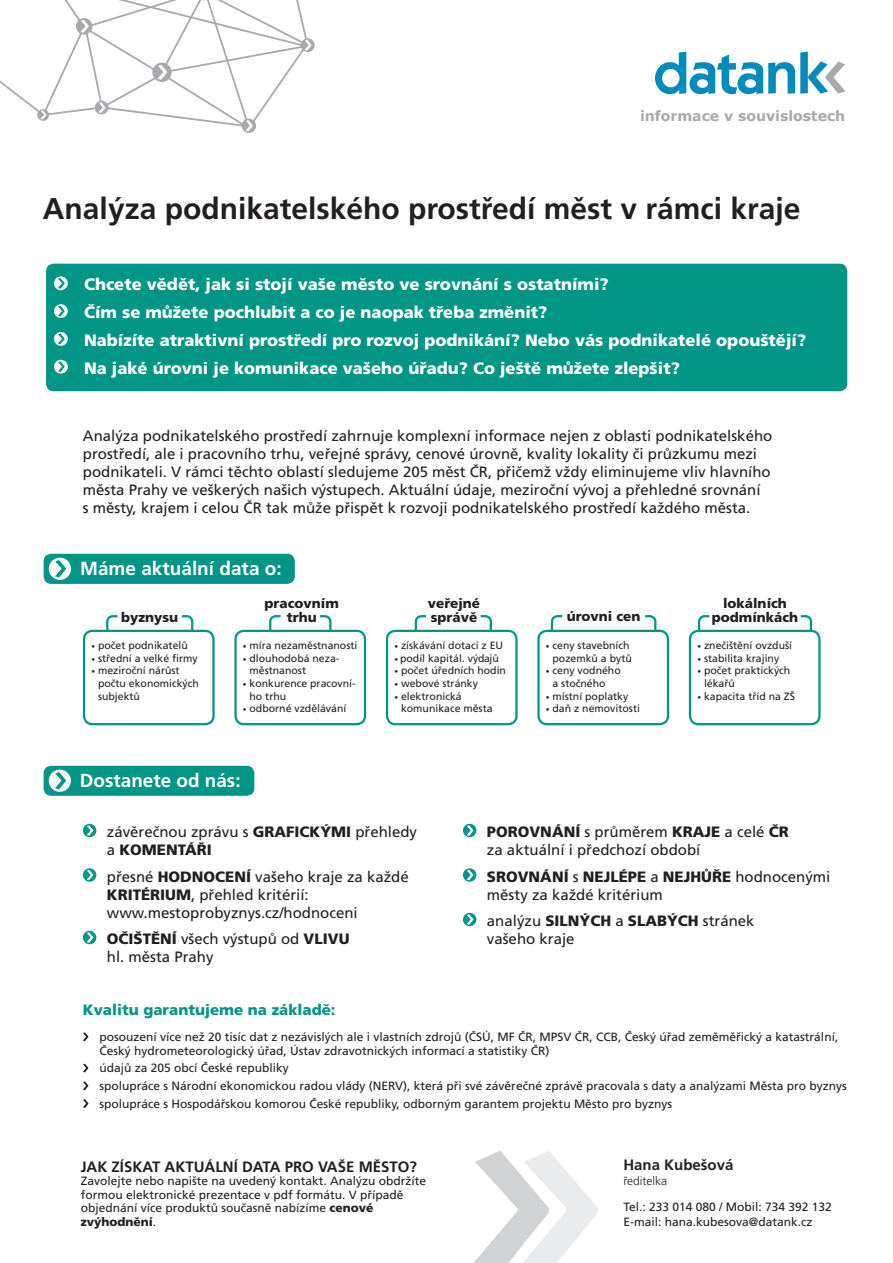
<style>
.page{position:relative;width:893px;height:1263px;background:#fff}
.page>*{position:absolute;margin:0;border:0;box-sizing:border-box;transform-origin:0 0}
.t1{font:700 30px "Frutiger CE";color:#231f20}
.t2{font:700 19.05px "Frutiger CE";color:#fff}
.t3{font:700 18.9px "Frutiger CE";color:#fff}
.t4{font:900 16.5px/27.8px "Frutiger CE";color:#fff}
.t5{font:15px/18px "Frutiger CE";color:#231f20}
.t6{font:700 15px "Frutiger CE";color:#231f20}
.t7{font:900 15px "Frutiger CE";color:#009584}
.t8{font:700 14.1px "Verdana";color:#a8a9ad}
.t9{font:900 13.5px/13.5px "Frutiger CE";color:#231f20;text-align:center}
.t10{font:12px/13.5px "Frutiger CE";color:#231f20}
.t11{font:300 12px "Frutiger CE";color:#231f20}
.t12{font:10.5px/12.6px "Frutiger CE";color:#231f20}
.s1{font-size:7.5px}
.s2{font-weight:900}
</style>
<div class="page">
<svg style="left:655px;top:52px;width:191px;height:42px"></svg>
<svg style="left:0;top:0;width:315px;height:133px"></svg>
<svg style="left:474px;top:1151px;width:124px;height:112px"></svg>
<svg style="left:83px;top:1032px;width:5px;height:9px"></svg>
<svg style="left:83px;top:1064px;width:5px;height:8px"></svg>
<svg style="left:83px;top:1081px;width:5px;height:9px"></svg>
<svg style="left:83px;top:1099px;width:5px;height:9px"></svg>
<div style="left:46px;top:264px;width:801px;height:127px;background:#009584;border-radius:8px"></div>
<svg style="left:54px;top:276px;width:14px;height:14px"></svg>
<svg style="left:54px;top:304px;width:14px;height:14px"></svg>
<svg style="left:54px;top:332px;width:14px;height:14px"></svg>
<svg style="left:54px;top:360px;width:14px;height:14px"></svg>
<div style="left:386px;top:630px;width:132px;height:95px;border:2px solid #009584;border-radius:9px"></div>
<svg style="left:414px;top:615px;width:14px;height:18px"></svg>
<svg style="left:478px;top:615px;width:15px;height:18px"></svg>
<div style="left:689px;top:630px;width:132px;height:95px;border:2px solid #009584;border-radius:9px"></div>
<svg style="left:697px;top:615px;width:15px;height:18px"></svg>
<svg style="left:798px;top:615px;width:15px;height:18px"></svg>
<div style="left:537px;top:630px;width:132px;height:95px;border:2px solid #009584;border-radius:9px"></div>
<svg style="left:550px;top:615px;width:14px;height:18px"></svg>
<svg style="left:643px;top:615px;width:15px;height:18px"></svg>
<div style="left:234px;top:630px;width:132px;height:95px;border:2px solid #009584;border-radius:9px"></div>
<svg style="left:268px;top:615px;width:15px;height:18px"></svg>
<svg style="left:318px;top:615px;width:15px;height:18px"></svg>
<div style="left:83px;top:630px;width:132px;height:95px;border:2px solid #009584;border-radius:9px"></div>
<svg style="left:105px;top:615px;width:15px;height:18px"></svg>
<svg style="left:180px;top:615px;width:14px;height:18px"></svg>
<div style="left:44px;top:554px;width:251px;height:30px;background:#009584;border-radius:8px"></div>
<svg style="left:49px;top:558px;width:22px;height:22px"></svg>
<svg style="left:83px;top:824px;width:13px;height:13px"></svg>
<svg style="left:83px;top:868px;width:13px;height:14px"></svg>
<svg style="left:83px;top:931px;width:13px;height:13px"></svg>
<svg style="left:463px;top:824px;width:13px;height:13px"></svg>
<svg style="left:463px;top:868px;width:13px;height:14px"></svg>
<svg style="left:463px;top:913px;width:13px;height:13px"></svg>
<div style="left:44px;top:766px;width:210px;height:30px;background:#009584;border-radius:8px"></div>
<svg style="left:49px;top:770px;width:22px;height:22px"></svg>
<p class="t8" style="left:640px;top:106px;width:207px">informace v souvislostech</p>
<h1 class="t1" style="left:43px;top:193px;width:759px">Analýza podnikatelského prostředí měst v rámci kraje</h1>
<p class="t4" style="left:84px;top:271px;width:724px">Chcete vědět, jak si stojí vaše město ve srovnání s ostatními?<br>Čím se můžete pochlubit a co je naopak třeba změnit?<br>Nabízíte atraktivní prostředí pro rozvoj podnikání? Nebo vás podnikatelé opouštějí?<br>Na jaké úrovni je komunikace vašeho úřadu? Co ještě můžete zlepšit?</p>
<p class="t5" style="left:83px;top:427px;width:691px">Analýza podnikatelského prostředí zahrnuje komplexní informace nejen z oblasti podnikatelského prostředí, ale i pracovního trhu, veřejné správy, cenové úrovně, kvality lokality či průzkumu mezi podnikateli. V rámci těchto oblastí sledujeme 205 měst ČR, přičemž vždy eliminujeme vliv hlavního města Prahy ve veškerých našich výstupech. Aktuální údaje, meziroční vývoj a přehledné srovnání<br>s městy, krajem i celou ČR tak může přispět k rozvoji podnikatelského prostředí každého města.</p>
<p class="t2" style="left:80px;top:559px;width:203px">Máme aktuální data o:</p>
<p class="t9" style="left:121px;top:610px;width:59px">byznysu</p>
<p class="t12" style="left:91px;top:639px;width:98px"><span class="s1">•</span> počet podnikatelů</p>
<p class="t12" style="left:91px;top:652px;width:108px"><span class="s1">•</span> střední a velké firmy</p>
<p class="t12" style="left:98px;top:665px;width:102px;text-indent:-7px"><span class="s1">•</span> meziroční nárůst počtu ekonomických subjektů</p>
<p class="t9" style="left:265px;top:597px;width:76px">pracovním trhu</p>
<p class="t12" style="left:243px;top:639px;width:116px"><span class="s1">•</span> míra nezaměstnanosti</p>
<p class="t12" style="left:250px;top:652px;width:91px;text-indent:-7px"><span class="s1">•</span> dlouhodobá neza&shy;městnanost</p>
<p class="t12" style="left:250px;top:677px;width:108px;text-indent:-7px"><span class="s1">•</span> konkurence pracovní&shy;ho trhu</p>
<p class="t12" style="left:243px;top:702px;width:105px"><span class="s1">•</span> odborné vzdělávání</p>
<p class="t3" style="left:80px;top:771px;width:162px">Dostanete od nás:</p>
<p class="t9" style="left:428px;top:597px;width:54px;text-align:left">veřejné správě</p>
<p class="t12" style="left:394px;top:639px;width:110px"><span class="s1">•</span> získávání dotací z EU</p>
<p class="t12" style="left:394px;top:652px;width:106px"><span class="s1">•</span> podíl kapitál. výdajů</p>
<p class="t12" style="left:394px;top:665px;width:113px"><span class="s1">•</span> počet úředních hodin</p>
<p class="t12" style="left:394px;top:677px;width:85px"><span class="s1">•</span> webové stránky</p>
<p class="t12" style="left:401px;top:690px;width:93px;text-indent:-7px"><span class="s1">•</span> elektronická komunikace města</p>
<p class="t9" style="left:567px;top:610px;width:75px">úrovni cen</p>
<p class="t12" style="left:546px;top:639px;width:88px;text-align:right"><span class="s1">•</span> ceny stavebních pozemků a bytů</p>
<p class="t12" style="left:552px;top:665px;width:70px;text-indent:-7px"><span class="s1">•</span> ceny vodného a stočného</p>
<p class="t12" style="left:546px;top:690px;width:84px"><span class="s1">•</span> místní poplatky</p>
<p class="t12" style="left:546px;top:702px;width:96px"><span class="s1">•</span> daň z nemovitosti</p>
<p class="t9" style="left:712px;top:597px;width:88px">lokálních podmínkách</p>
<p class="t12" style="left:697px;top:639px;width:96px"><span class="s1">•</span> znečištění ovzduší</p>
<p class="t12" style="left:697px;top:652px;width:83px"><span class="s1">•</span> stabilita krajiny</p>
<p class="t12" style="left:704px;top:665px;width:88px;text-indent:-7px"><span class="s1">•</span> počet praktických lékařů</p>
<p class="t12" style="left:697px;top:690px;width:99px"><span class="s1">•</span> kapacita tříd na ZŠ</p>
<p class="t5" style="left:107px;top:823px;width:312px">závěrečnou zprávu s <span class="s2">GRAFICKÝMI</span> přehledy a <span class="s2">KOMENTÁŘI</span></p>
<p class="t5" style="left:107px;top:868px;width:303px">přesné <span class="s2">HODNOCENÍ</span> vašeho kraje za každé<br><span class="s2">KRITÉRIUM</span>, přehled kritérií: www.mestoprobyznys.cz/hodnoceni</p>
<p class="t5" style="left:107px;top:930px;width:244px"><span class="s2">OČIŠTĚNÍ</span> všech výstupů od <span class="s2">VLIVU </span>hl. města Prahy</p>
<p class="t5" style="left:487px;top:823px;width:303px"><span class="s2">POROVNÁNÍ</span> s průměrem <span class="s2">KRAJE</span> a celé <span class="s2">ČR </span>za aktuální i předchozí období</p>
<p class="t5" style="left:487px;top:868px;width:345px"><span class="s2">SROVNÁNÍ</span> s <span class="s2">NEJLÉPE</span> a <span class="s2">NEJHŮŘE</span> hodnocenými městy za každé kritérium</p>
<p class="t5" style="left:487px;top:912px;width:269px">analýzu <span class="s2">SILNÝCH</span> a <span class="s2">SLABÝCH</span> stránek vašeho kraje</p>
<p class="t7" style="left:83px;top:1001px;width:254px">Kvalitu garantujeme na základě:</p>
<p class="t10" style="left:99px;top:1030px;width:740px">posouzení více než 20 tisíc dat z nezávislých ale i vlastních zdrojů (ČSÚ, MF ČR, MPSV ČR, CCB, Český úřad zeměměřický a katastrální,<br>Český hydrometeorologický úřad, Ústav zdravotnických informací a statistiky ČR)</p>
<p class="t10" style="left:99px;top:1060px;width:749px;line-height:17.7px">údajů za 205 obcí České republiky<br>spolupráce s Národní ekonomickou radou vlády (NERV), která při své závěrečné zprávě pracovala s daty a analýzami Města pro byznys spolupráce s Hospodářskou komorou České republiky, odborným garantem projektu Město pro byznys</p>
<p class="t6" style="left:81px;top:1158px;width:338px">JAK ZÍSKAT AKTUÁLNÍ DATA PRO VAŠE MĚSTO?</p>
<p class="t10" style="left:81px;top:1174px;width:347px">Zavolejte nebo napište na uvedený kontakt. Analýzu obdržíte formou elektronické prezentace v pdf formátu. V případě objednání více produktů současně nabízíme <span class="s2">cenové zvýhodnění</span>.</p>
<p class="t6" style="left:623px;top:1157px;width:112px">Hana Kubešová</p>
<p class="t11" style="left:623px;top:1175px;width:45px">ředitelka</p>
<p class="t10" style="left:623px;top:1199px;width:210px;line-height:15px">Tel.: 233 014 080 / Mobil: 734 392 132<br>E-mail: hana.kubesova@datank.cz</p>
</div>
